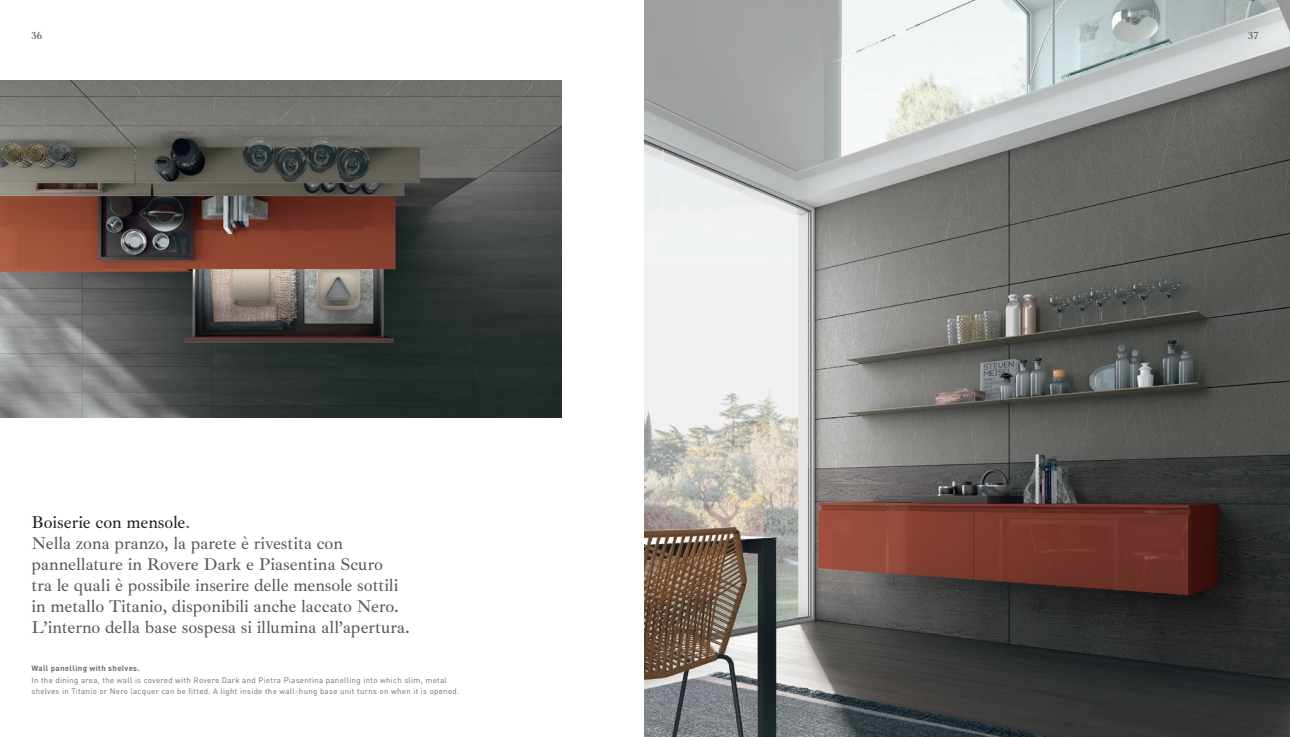
<style>
.page{position:relative;width:1290px;height:737px;background:#fff}
.page>*{position:absolute;margin:0;border:0;box-sizing:border-box;transform-origin:0 0}
.t1{font:500 17.5px/21px "Ibarra Real Nova";color:#57585a}
.t2{font:500 10.5px "Ibarra Real Nova";color:#57585a}
.t3{font:7.88px/11.4px "DIN";letter-spacing:.04em;color:#6c6d70}
.t4{font:700 7.88px "DIN";letter-spacing:.04em;color:#6c6d70}
.s1{color:#231f20}
</style>
<div class="page">
<img style="left:0;top:81px;width:562px;height:337px">
<img style="left:645px;top:0;width:645px;height:737px">
<p class="t2" style="left:32px;top:30px;width:12px">36</p>
<p class="t1" style="left:32px;top:512px;width:380px"><span class="s1">Boiserie con mensole</span>.<br>Nella zona pranzo, la parete è rivestita con pannellature in Rovere Dark e Piasentina Scuro<br>tra le quali è possibile inserire delle mensole sottili in metallo Titanio, disponibili anche laccato Nero.<br>L’interno della base sospesa si illumina all’apertura.</p>
<p class="t4" style="left:32px;top:663px;width:110px">Wall panelling with shelves.</p>
<p class="t3" style="left:32px;top:674px;width:429px">In the dining area, the wall is covered with Rovere Dark and Pietra Piasentina panelling into which slim, metal shelves in Titanio or Nero lacquer can be fitted. A light inside the wall-hung base unit turns on when it is opened.</p>
<p class="t2" style="left:1248px;top:30px;width:12px">37</p>
</div>
